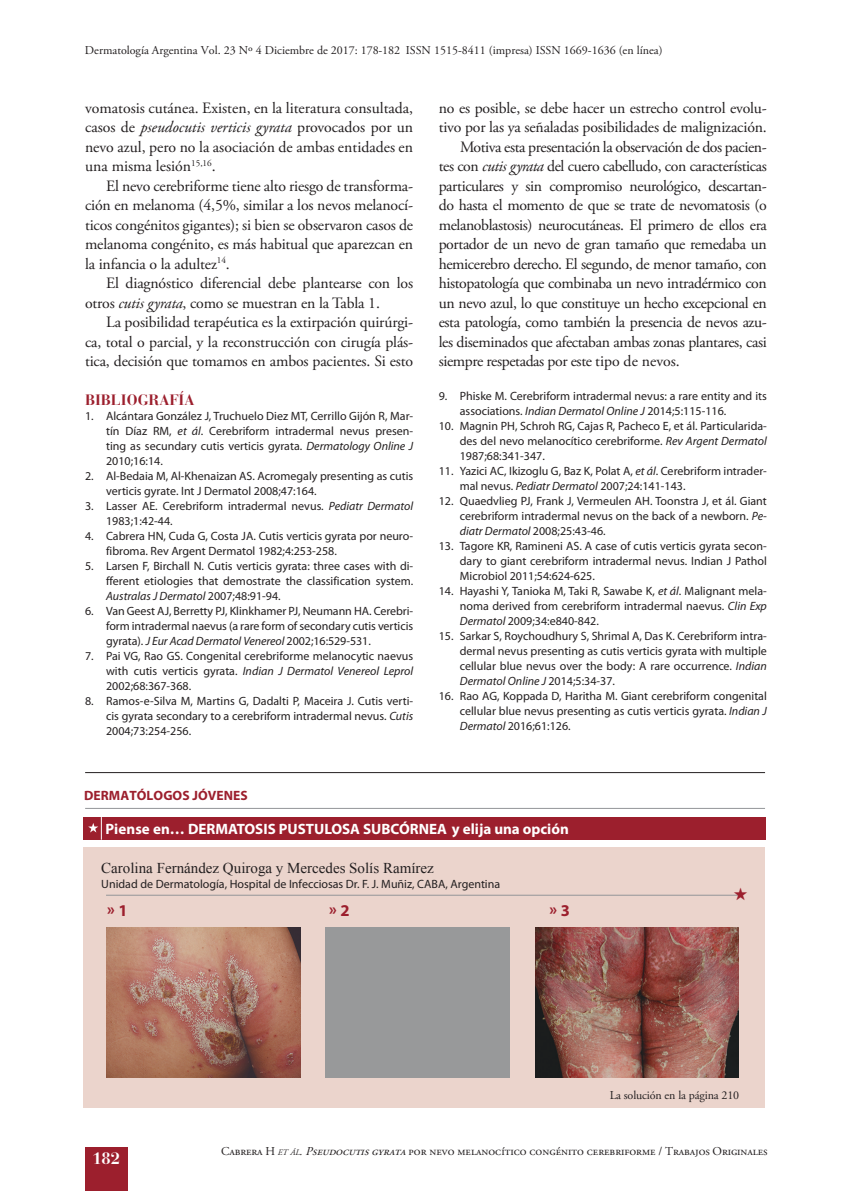
<style>
.page{position:relative;width:851px;height:1191px;background:#fff}
.page>*{position:absolute;margin:0;border:0;box-sizing:border-box;transform-origin:0 0}
.t1{font:700 16.5px "Myriad Pro";color:#9c1f2d}
.t2{font:700 16.5px "Bauer Bodoni Std";color:#fff}
.t3{font:15.75px/19.5px "Adobe Garamond Pro";letter-spacing:-.025em;color:#231f20;text-align:justify}
.t4{font:700 15px "Myriad Pro";color:#fff}
.t5{font:15px "Times New Roman";color:#231f20}
.t6{font:700 15px "Bauer Bodoni Std";color:#9c1f2d}
.t7{font:700 13.5px "Myriad Pro";letter-spacing:.005em;color:#9c1f2d}
.t8{font:12px/15px "Myriad Pro";color:#231f20;text-align:justify}
.t9{font:12px "Adobe Garamond Pro";color:#231f20}
.s1{font-style:italic}
.s2{font-style:italic;font-size:8.4px}
</style>
<div class="page">
<div style="left:85px;top:1146px;width:43px;height:45px;background:#9c1f2d"></div>
<div style="left:83px;top:847px;width:682px;height:260px;background:#ebd4cc"></div>
<div style="left:83px;top:817px;width:683px;height:22px;background:#9c1f2d"></div>
<hr style="left:85px;top:808px;width:680px;height:1px;background:#939598">
<hr style="left:106px;top:895px;width:635px;height:1px;background:#939598">
<svg style="left:88px;top:817px;width:14px;height:22px"></svg>
<img style="left:107px;top:927px;width:193px;height:150px">
<div style="left:325px;top:927px;width:184px;height:150px;background:#98999a"></div>
<img style="left:536px;top:927px;width:202px;height:150px">
<hr style="left:85px;top:772px;width:680px;height:1px;background:#231f20">
<svg style="left:734px;top:894px;width:8px;height:2px"></svg>
<p class="t9" style="left:85px;top:43px;width:579px">Dermatología Argentina Vol. 23 Nº 4 Diciembre de 2017: 178-182 ISSN 1515-8411 (impresa) ISSN 1669-1636 (en línea)</p>
<h2 class="t3" style="left:85px;top:98px;width:329px">vomatosis cutánea. Existen, en la literatura consultada, casos de <span class="s1">pseudocutis verticis gyrata</span> provocados por un nevo azul, pero no la asociación de ambas entidades en una misma lesión<sup>15,16</sup>.</h2>
<p class="t3" style="left:85px;top:176px;width:329px;text-indent:21px">El nevo cerebriforme tiene alto riesgo de transforma&shy;ción en melanoma (4,5%, similar a los nevos melanocí&shy;ticos congénitos gigantes); si bien se observaron casos de melanoma congénito, es más habitual que aparezcan en la infancia o la adultez<sup>14</sup>.</p>
<h2 class="t3" style="left:85px;top:274px;width:329px;text-indent:21px">El diagnóstico diferencial debe plantearse con los otros <span class="s1">cutis gyrata</span>, como se muestran en la Tabla 1.</h2>
<h2 class="t3" style="left:85px;top:313px;width:329px;text-indent:21px">La posibilidad terapéutica es la extirpación quirúrgi&shy;ca, total o parcial, y la reconstrucción con cirugía plás&shy;tica, decisión que tomamos en ambos pacientes. Si esto</h2>
<p class="t6" style="left:85px;top:391px;width:111px">BIBLIOGRAFÍA</p>
<p class="t8" style="left:106px;top:408px;width:308px;text-indent:-21px">1. Alcántara González J, Truchuelo Diez MT, Cerrillo Gijón R, Mar&shy;tín Díaz RM, <span class="s1">et ál</span>. Cerebriform intradermal nevus presen&shy;ting as secundary cutis verticis gyrata. <span class="s1">Dermatology Online J </span>2010;16:14.</p>
<p class="t8" style="left:106px;top:468px;width:308px;text-indent:-21px">2. Al-Bedaia M, Al-Khenaizan AS. Acromegaly presenting as cutis verticis gyrate. Int J Dermatol 2008;47:164.</p>
<p class="t8" style="left:106px;top:498px;width:308px;text-indent:-21px">3. Lasser AE. Cerebriform intradermal nevus. <span class="s1">Pediatr Dermatol<br></span>1983;1:42-44.</p>
<p class="t8" style="left:106px;top:528px;width:308px;text-indent:-21px">4. Cabrera HN, Cuda G, Costa JA. Cutis verticis gyrata por neuro&shy;fibroma. Rev Argent Dermatol 1982;4:253-258.</p>
<p class="t8" style="left:106px;top:558px;width:308px;text-indent:-21px">5. Larsen F, Birchall N. Cutis verticis gyrata: three cases with di&shy;fferent etiologies that demostrate the classification system.<br><span class="s1">Australas J Dermatol</span> 2007;48:91-94.</p>
<p class="t8" style="left:106px;top:603px;width:308px;text-indent:-21px">6. Van Geest AJ, Berretty PJ, Klinkhamer PJ, Neumann HA. Cerebri&shy;form intradermal naevus (a rare form of secondary cutis verticis gyrata). <span class="s1">J Eur Acad Dermatol Venereol</span> 2002;16:529-531.</p>
<p class="t8" style="left:106px;top:648px;width:308px;text-indent:-21px">7. Pai VG, Rao GS. Congenital cerebriforme melanocytic naevus with cutis verticis gyrata. <span class="s1">Indian J Dermatol Venereol Leprol </span>2002;68:367-368.</p>
<p class="t8" style="left:106px;top:693px;width:308px;text-indent:-21px">8. Ramos-e-Silva M, Martins G, Dadalti P, Maceira J. Cutis verti&shy;cis gyrata secondary to a cerebriform intradermal nevus. <span class="s1">Cutis </span>2004;73:254-256.</p>
<p class="t7" style="left:84px;top:786px;width:165px">DERMATÓLOGOS JÓVENES</p>
<h2 class="t3" style="left:438px;top:98px;width:329px">no es posible, se debe hacer un estrecho control evolu-</h2>
<h2 class="t3" style="left:438px;top:118px;width:329px">tivo por las ya señaladas posibilidades de malignización.</h2>
<h2 class="t3" style="left:460px;top:137px;width:308px">Motiva esta presentación la observación de dos pacien-</h2>
<h2 class="t3" style="left:438px;top:157px;width:329px">tes con <span class="s1">cutis gyrata</span> del cuero cabelludo, con características</h2>
<h2 class="t3" style="left:438px;top:176px;width:329px">particulares y sin compromiso neurológico, descartan-</h2>
<h2 class="t3" style="left:438px;top:196px;width:329px">do hasta el momento de que se trate de nevomatosis (o</h2>
<h2 class="t3" style="left:438px;top:215px;width:329px">melanoblastosis) neurocutáneas. El primero de ellos era</h2>
<h2 class="t3" style="left:438px;top:235px;width:329px">portador de un nevo de gran tamaño que remedaba un</h2>
<h2 class="t3" style="left:438px;top:254px;width:329px">hemicerebro derecho. El segundo, de menor tamaño, con</h2>
<h2 class="t3" style="left:438px;top:274px;width:329px">histopatología que combinaba un nevo intradérmico con</h2>
<h2 class="t3" style="left:438px;top:293px;width:329px">un nevo azul, lo que constituye un hecho excepcional en</h2>
<h2 class="t3" style="left:438px;top:313px;width:329px">esta patología, como también la presencia de nevos azu-</h2>
<h2 class="t3" style="left:438px;top:332px;width:329px">les diseminados que afectaban ambas zonas plantares, casi</h2>
<h2 class="t3" style="left:438px;top:352px;width:242px">siempre respetadas por este tipo de nevos.</h2>
<p class="t8" style="left:459px;top:388px;width:308px;text-indent:-21px">9. Phiske M. Cerebriform intradermal nevus: a rare entity and its associations. <span class="s1">Indian Dermatol Online J</span> 2014;5:115-116.</p>
<p class="t8" style="left:459px;top:418px;width:308px;text-indent:-21px">10. Magnin PH, Schroh RG, Cajas R, Pacheco E, et ál. Particularida&shy;des del nevo melanocítico cerebriforme. <span class="s1">Rev Argent Dermatol </span>1987;68:341-347.</p>
<p class="t8" style="left:459px;top:463px;width:308px;text-indent:-21px">11. Yazici AC, Ikizoglu G, Baz K, Polat A, <span class="s1">et ál</span>. Cerebriform intrader&shy;mal nevus. <span class="s1">Pediatr Dermatol</span> 2007;24:141‑143.</p>
<p class="t8" style="left:459px;top:493px;width:308px;text-indent:-21px">12. Quaedvlieg PJ, Frank J, Vermeulen AH. Toonstra J, et ál. Giant cerebriform intradermal nevus on the back of a newborn. <span class="s1">Pe&shy;diatr Dermatol</span> 2008;25:43-46.</p>
<p class="t8" style="left:459px;top:538px;width:308px;text-indent:-21px">13. Tagore KR, Ramineni AS. A case of cutis verticis gyrata secon&shy;dary to giant cerebriform intradermal nevus. Indian J Pathol Microbiol 2011;54:624‑625.</p>
<p class="t8" style="left:459px;top:583px;width:308px;text-indent:-21px">14. Hayashi Y, Tanioka M, Taki R, Sawabe K, <span class="s1">et ál</span>. Malignant mela&shy;noma derived from cerebriform intradermal naevus. <span class="s1">Clin Exp Dermatol</span> 2009;34:e840-842.</p>
<p class="t8" style="left:459px;top:628px;width:308px;text-indent:-21px">15. Sarkar S, Roychoudhury S, Shrimal A, Das K. Cerebriform intra&shy;dermal nevus presenting as cutis verticis gyrata with multiple cellular blue nevus over the body: A rare occurrence. <span class="s1">Indian Dermatol Online J</span> 2014;5:34-37.</p>
<p class="t8" style="left:459px;top:688px;width:308px;text-indent:-21px">16. Rao AG, Koppada D, Haritha M. Giant cerebriform congenital cellular blue nevus presenting as cutis verticis gyrata. <span class="s1">Indian J Dermatol</span> 2016;61:126.</p>
<p class="t4" style="left:105px;top:819px;width:465px">Piense en… DERMATOSIS PUSTULOSA SUBCÓRNEA y elija una opción</p>
<p class="t5" style="left:101px;top:858px;width:334px">Carolina Fernández Quiroga y Mercedes Solís Ramírez</p>
<p class="t8" style="left:101px;top:876px;width:400px">Unidad de Dermatología, Hospital de Infecciosas Dr. F. J. Muñiz, CABA, Argentina</p>
<h1 class="t1" style="left:107px;top:899px;width:22px">» 1</h1>
<h1 class="t1" style="left:329px;top:899px;width:22px">» 2</h1>
<h1 class="t1" style="left:549px;top:899px;width:22px">» 3</h1>
<p class="t9" style="left:609px;top:1088px;width:131px">La solución en la página 210</p>
<h1 class="t2" style="left:92px;top:1148px;width:29px">182</h1>
<p class="t9" style="left:221px;top:1144px;width:547px">Cabrera H <span class="s2">et ál</span><span class="s1">.</span> <span class="s1">Pseudocutisgyrata</span>por nevo melanocítico congénito cerebriforme / Trabajos Originales</p>
</div>
